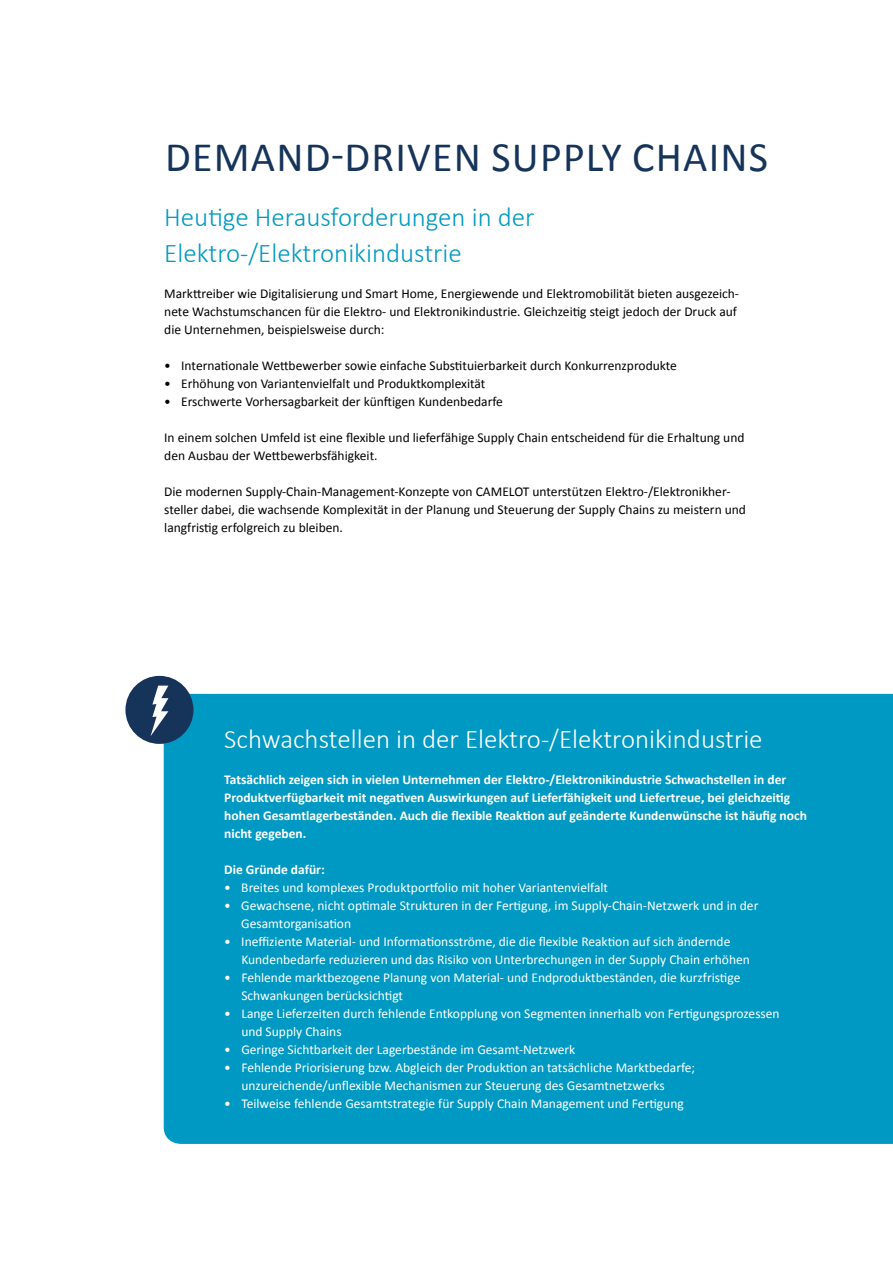
<style>
.page{position:relative;width:893px;height:1263px;background:#fff}
.page>*{position:absolute;margin:0;border:0;box-sizing:border-box;transform-origin:0 0}
.t1{font:42px "Calibri";letter-spacing:.03em;color:#16345a}
.t2{font:300 27px/36px "Calibri";color:#0099c3}
.t3{font:300 27px "Calibri";color:#fff}
.t4{font:13.5px/18px "Calibri";color:#fff}
.t5{font:13.5px/18px "Calibri";color:#000}
.t6{font:700 13.5px/18px "Calibri";color:#fff}
</style>
<div class="page">
<div style="left:164px;top:694px;width:729px;height:450px;background:#0099c3"></div>
<div style="left:125px;top:676px;width:68px;height:68px;background:#16345a;border-radius:50%"></div>
<svg style="left:151px;top:686px;width:17px;height:50px"></svg>
<h1 class="t1" style="left:165px;top:128px;width:605px">DEMAND-DRIVEN SUPPLY CHAINS</h1>
<h2 class="t2" style="left:164px;top:199px;width:372px">Heutige Herausforderungen in der<br>Elektro-/Elektronikindustrie</h2>
<p class="t5" style="left:164px;top:284px;width:576px">Markttreiber wie Digitalisierung und Smart Home, Energiewende und Elektromobilität bieten ausgezeich&shy;nete Wachstumschancen für die Elektro- und Elektronikindustrie. Gleichzeitig steigt jedoch der Druck auf die Unternehmen, beispielsweise durch:</p>
<p class="t5" style="left:164px;top:356px;width:514px">• Internationale Wettbewerber sowie einfache Substituierbarkeit durch Konkurrenzprodukte</p>
<p class="t5" style="left:164px;top:374px;width:323px">• Erhöhung von Variantenvielfalt und Produktkomplexität</p>
<p class="t5" style="left:164px;top:392px;width:340px">• Erschwerte Vorhersagbarkeit der künftigen Kundenbedarfe</p>
<p class="t5" style="left:164px;top:428px;width:582px">In einem solchen Umfeld ist eine flexible und lieferfähige Supply Chain entscheidend für die Erhaltung und den Ausbau der Wettbewerbsfähigkeit.</p>
<p class="t5" style="left:164px;top:482px;width:583px">Die modernen Supply-Chain-Management-Konzepte von CAMELOT unterstützen Elektro-/Elektronikher&shy;steller dabei, die wachsende Komplexität in der Planung und Steuerung der Supply Chains zu meistern und langfristig erfolgreich zu bleiben.</p>
<h2 class="t3" style="left:224px;top:729px;width:540px">Schwachstellen in der Elektro-/Elektronikindustrie</h2>
<p class="t6" style="left:224px;top:771px;width:584px">Tatsächlich zeigen sich in vielen Unternehmen der Elektro-/Elektronikindustrie Schwachstellen in der Produktverfügbarkeit mit negativen Auswirkungen auf Lieferfähigkeit und Liefertreue, bei gleichzeitig hohen Gesamtlagerbeständen. Auch die flexible Reaktion auf geänderte Kundenwünsche ist häufig noch nicht gegeben.</p>
<p class="t6" style="left:224px;top:861px;width:102px">Die Gründe dafür:</p>
<p class="t4" style="left:224px;top:878px;width:385px">• Breites und komplexes Produktportfolio mit hoher Variantenvielfalt</p>
<p class="t4" style="left:241px;top:896px;width:519px;text-indent:-17px">• Gewachsene, nicht optimale Strukturen in der Fertigung, im Supply-Chain-Netzwerk und in der<br>Gesamtorganisation</p>
<p class="t4" style="left:241px;top:932px;width:510px;text-indent:-17px">• Ineffiziente Material- und Informationsströme, die die flexible Reaktion auf sich ändernde<br>Kundenbedarfe reduzieren und das Risiko von Unterbrechungen in der Supply Chain erhöhen</p>
<p class="t4" style="left:241px;top:968px;width:501px;text-indent:-17px">• Fehlende marktbezogene Planung von Material- und Endproduktbeständen, die kurzfristige<br>Schwankungen berücksichtigt</p>
<p class="t4" style="left:241px;top:1004px;width:540px;text-indent:-17px">• Lange Lieferzeiten durch fehlende Entkopplung von Segmenten innerhalb von Fertigungsprozessen und Supply Chains</p>
<p class="t4" style="left:224px;top:1040px;width:353px">• Geringe Sichtbarkeit der Lagerbestände im Gesamt-Netzwerk</p>
<p class="t4" style="left:241px;top:1058px;width:455px;text-indent:-17px">• Fehlende Priorisierung bzw. Abgleich der Produktion an tatsächliche Marktbedarfe; unzureichende/unflexible Mechanismen zur Steuerung des Gesamtnetzwerks</p>
<p class="t4" style="left:224px;top:1094px;width:461px">• Teilweise fehlende Gesamtstrategie für Supply Chain Management und Fertigung</p>
</div>
